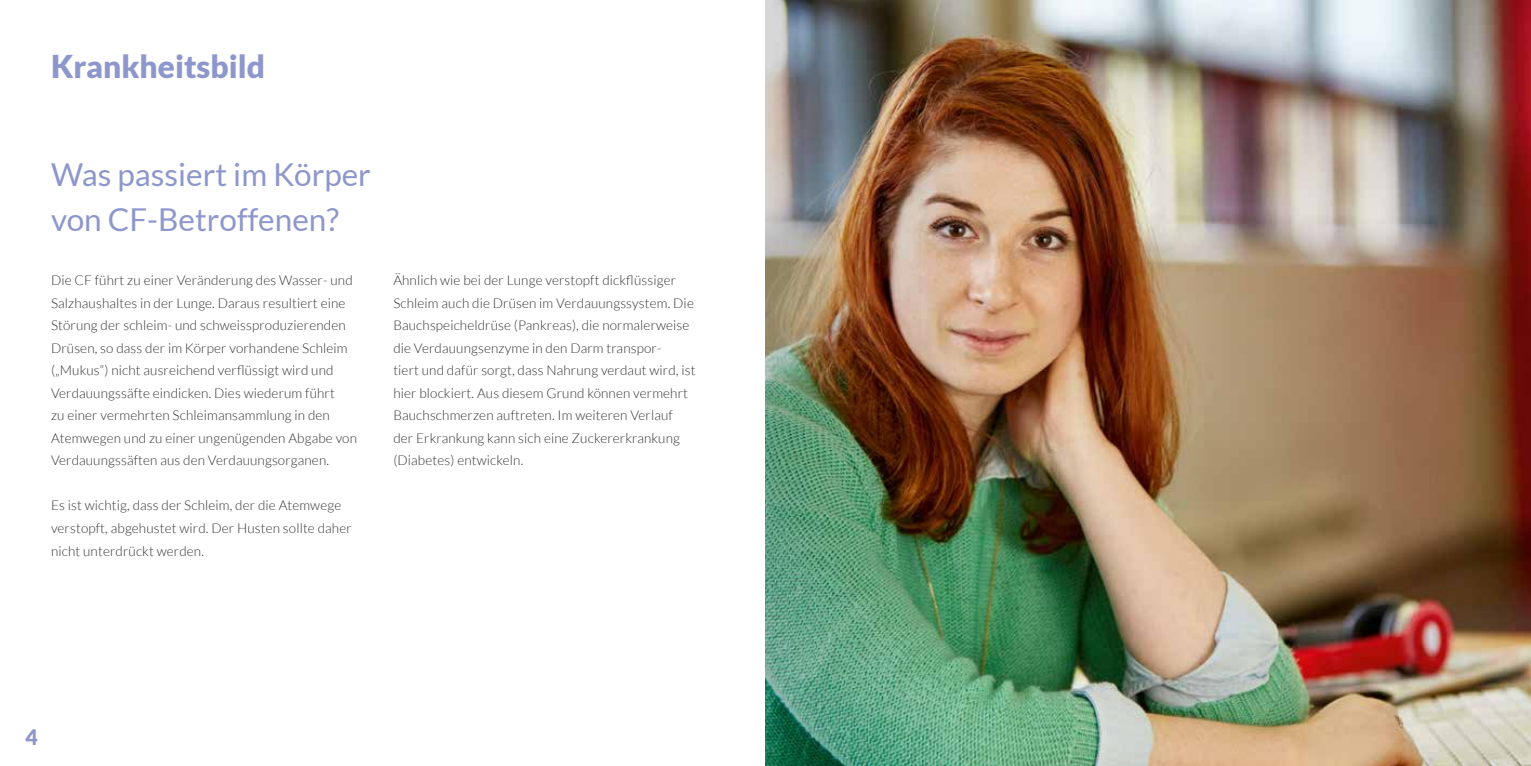
<style>
.page{position:relative;width:1531px;height:766px;background:#fff}
.page>*{position:absolute;margin:0;border:0;box-sizing:border-box;transform-origin:0 0}
.t1{font:31.5px/45px "Lato";color:#8e97cb}
.t2{font:900 31.5px "Lato";color:#8e97cb}
.t3{font:900 21.3px "Lato";color:#8e97cb}
.t4{font:300 13.5px/22.5px "Lato";letter-spacing:.01em;color:#323231}
</style>
<div class="page">
<img style="left:1020px;top:0;width:511px;height:765px">
<img style="left:765px;top:0;width:255px;height:765px">
<h1 class="t2" style="left:51px;top:48px;width:215px">Krankheitsbild</h1>
<h1 class="t1" style="left:51px;top:152px;width:321px">Was passiert im Körper von CF-Betroffenen?</h1>
<p class="t4" style="left:51px;top:269px;width:307px">Die CF führt zu einer Veränderung des Wasser- und Salzhaushaltes in der Lunge. Daraus resultiert eine Störung der schleim- und schweissproduzierenden Drüsen, so dass der im Körper vorhandene Schleim („Mukus“) nicht ausreichend verflüssigt wird und Verdauungssäfte eindicken. Dies wiederum führt<br>zu einer vermehrten Schleimansammlung in den Atemwegen und zu einer ungenügenden Abgabe von Verdauungssäften aus den Verdauungsorganen.</p>
<p class="t4" style="left:51px;top:494px;width:302px">Es ist wichtig, dass der Schleim, der die Atemwege verstopft, abgehustet wird. Der Husten sollte daher nicht unterdrückt werden.</p>
<p class="t4" style="left:393px;top:269px;width:304px">Ähnlich wie bei der Lunge verstopft dickflüssiger Schleim auch die Drüsen im Verdauungssystem. Die Bauchspeicheldrüse (Pankreas), die normalerweise die Verdauungsenzyme in den Darm transpor-<br>tiert und dafür sorgt, dass Nahrung verdaut wird, ist hier blockiert. Aus diesem Grund können vermehrt Bauchschmerzen auftreten. Im weiteren Verlauf der Erkrankung kann sich eine Zuckererkrankung (Diabetes) entwickeln.</p>
<h2 class="t3" style="left:26px;top:724px;width:14px">4</h2>
</div>
